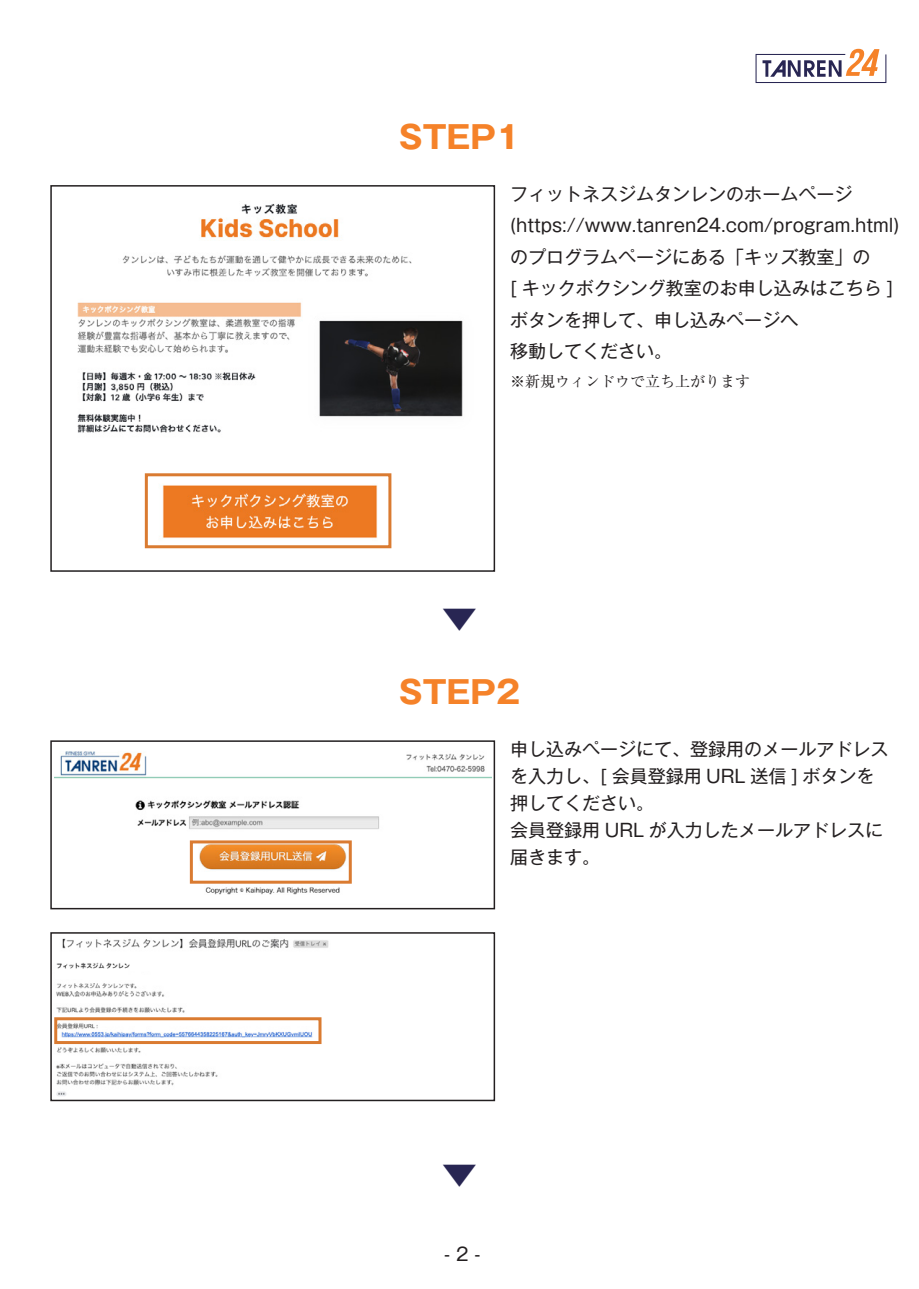
<style>
.page{position:relative;width:919px;height:1289px;background:#fff}
.page>*{position:absolute;margin:0;border:0;box-sizing:border-box;transform-origin:0 0}
.t1{font:700 36px "Gothic MB101 Pr 5";color:#282653}
.t2{font:700 31.5px "Gothic MB101 Pr 5";color:#f58229}
.t3{font:18px/31.5px "Gothic MB101 Pr 5";color:#231f20}
.t4{font:18px "Gothic MB101 Pro";color:#231f20}
.t5{font:15px "Ryumin Pr 5";color:#231f20}
</style>
<div class="page">
<img style="left:55px;top:938px;width:274px;height:158px">
<div style="left:130px;top:962px;width:61px;height:9px;background:#fff"></div>
<div style="left:55px;top:970px;width:61px;height:8px;background:#fff"></div>
<img style="left:77px;top:203px;width:386px;height:346px">
<div style="left:145px;top:473px;width:246px;height:75px;border:3px solid #da7b31"></div>
<img style="left:55px;top:751px;width:436px;height:144px">
<div style="left:190px;top:840px;width:162px;height:43px;border:3px solid #da7b31"></div>
<div style="left:50px;top:740px;width:445px;height:169px;border:2px solid #231f20"></div>
<div style="left:54px;top:1017px;width:267px;height:27px;border:3px solid #da7b31"></div>
<div style="left:50px;top:932px;width:445px;height:169px;border:2px solid #231f20"></div>
<div style="left:50px;top:185px;width:445px;height:387px;border:2px solid #231f20"></div>
<svg style="left:755px;top:49px;width:131px;height:34px"></svg>
<h2 class="t2" style="left:399px;top:111px;width:123px">STEP1</h2>
<p class="t3" style="left:510px;top:177px;width:390px">フィットネスジムタンレンのホームページ(https://www.tanren24.com/program.html)のプログラムページにある「キッズ教室」の<br>[ キックボクシング教室のお申し込みはこちら ]ボタンを押して、申し込みページへ<br>移動してください。</p>
<p class="t5" style="left:510px;top:370px;width:241px">※新規ウィンドウで立ち上がります</p>
<h1 class="t1" style="left:441px;top:589px;width:37px">▼</h1>
<h2 class="t2" style="left:399px;top:666px;width:123px">STEP2</h2>
<p class="t3" style="left:510px;top:734px;width:379px;line-height:27px">申し込みページにて、登録用のメールアドレスを入力し、[ 会員登録用 URL 送信 ] ボタンを押してください。<br>会員登録用 URL が入力したメールアドレスに届きます。</p>
<h1 class="t1" style="left:441px;top:1144px;width:37px">▼</h1>
<p class="t4" style="left:444px;top:1238px;width:38px">- 2 -</p>
</div>
